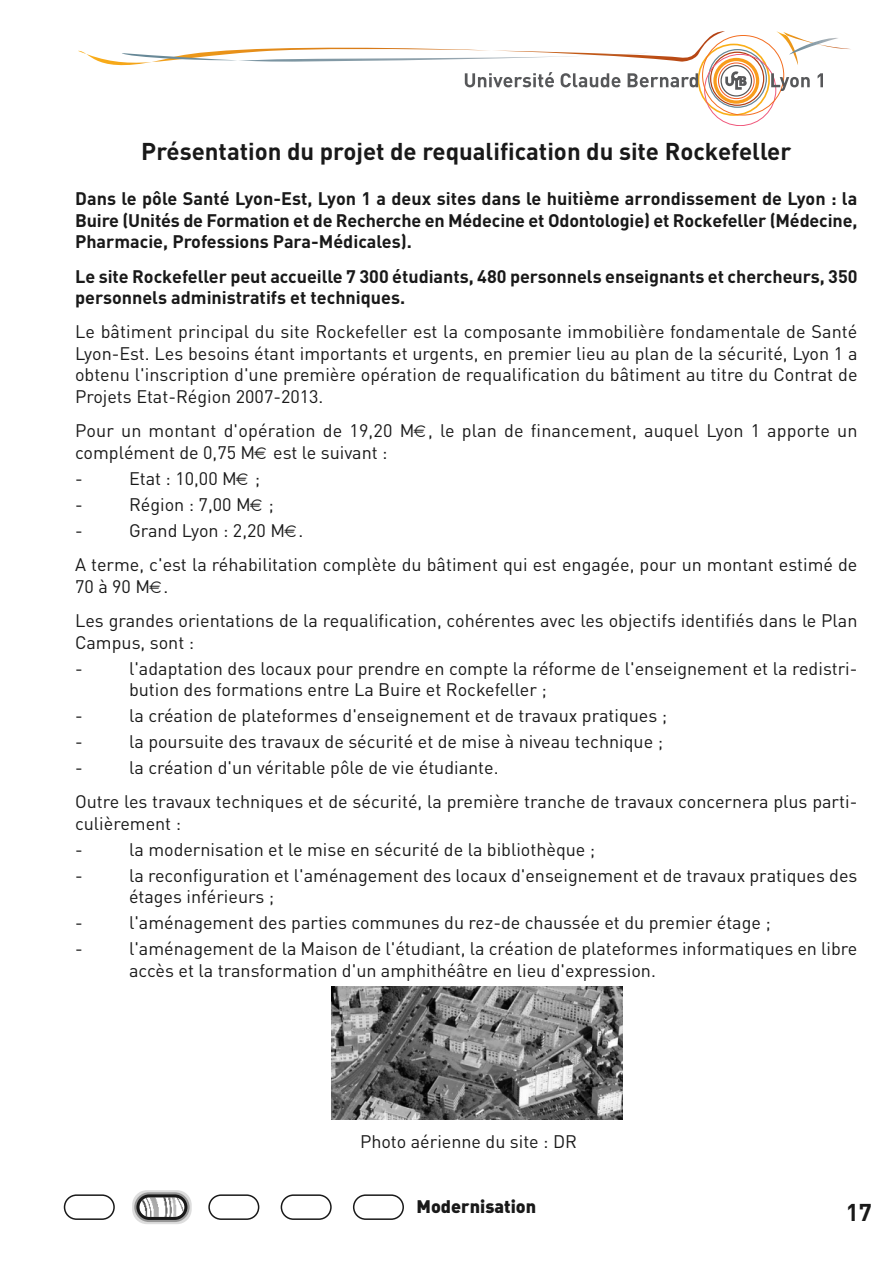
<style>
.page{position:relative;width:893px;height:1263px;background:#fff}
.page>*{position:absolute;margin:0;border:0;box-sizing:border-box;transform-origin:0 0}
.t1{font:700 24px "DIN";color:#191919}
.t2{font:18px/21.6px "DIN";color:#191919}
.t3{font:700 18px/21.6px "DIN";color:#191919;text-align:justify}
.t4{font:18px "DIN Black Alternate";color:#191919}
.s1{font-family:"Helvetica"}
</style>
<div class="page">
<div style="left:720px;top:65px;width:32px;height:32px;border:1px solid #57585a;border-radius:50%"></div>
<div style="left:718px;top:63px;width:36px;height:36px;border:1px solid #f15921;border-radius:50%"></div>
<div style="left:713px;top:58px;width:46px;height:46px;border:3px solid #f89c1c;border-radius:50%"></div>
<svg style="left:771px;top:73px;width:39px;height:18px"></svg>
<svg style="left:818px;top:73px;width:5px;height:14px"></svg>
<svg style="left:78px;top:31px;width:669px;height:59px"></svg>
<svg style="left:776px;top:31px;width:75px;height:34px"></svg>
<div style="left:132px;top:1190px;width:60px;height:34px;background:#ddd;border-radius:15px"></div>
<svg style="left:134px;top:1192px;width:56px;height:30px"></svg>
<svg style="left:136px;top:1194px;width:51px;height:26px"></svg>
<svg style="left:64px;top:1194px;width:51px;height:26px"></svg>
<svg style="left:208px;top:1194px;width:51px;height:26px"></svg>
<svg style="left:281px;top:1194px;width:51px;height:26px"></svg>
<svg style="left:353px;top:1194px;width:51px;height:26px"></svg>
<img style="left:332px;top:986px;width:290px;height:134px">
<h1 class="t1" style="left:141px;top:137px;width:651px">Présentation du projet de requalification du site Rockefeller</h1>
<p class="t3" style="left:75px;top:188px;width:784px">Dans le pôle Santé Lyon-Est, Lyon 1 a deux sites dans le huitième arrondissement de Lyon : la Buire (Unités de Formation et de Recherche en Médecine et Odontologie) et Rockefeller (Médecine, Pharmacie, Professions Para-Médicales).</p>
<p class="t3" style="left:75px;top:266px;width:784px">Le site Rockefeller peut accueille 7 300 étudiants, 480 personnels enseignants et chercheurs, 350 personnels administratifs et techniques.</p>
<p class="t2" style="left:75px;top:321px;width:784px;text-align:justify">Le bâtiment principal du site Rockefeller est la composante immobilière fondamentale de Santé Lyon-Est. Les besoins étant importants et urgents, en premier lieu au plan de la sécurité, Lyon 1 a obtenu l'inscription d'une première opération de requalification du bâtiment au titre du Contrat de Projets Etat-Région 2007-2013.</p>
<p class="t2" style="left:75px;top:420px;width:784px">Pour un montant d'opération de 19,20 M<span class="s1">€</span>, le plan de financement, auquel Lyon 1 apporte un complément de 0,75 M<span class="s1">€</span> est le suivant :</p>
<p class="t2" style="left:75px;top:468px;width:9px">-</p>
<p class="t2" style="left:129px;top:468px;width:133px">Etat : 10,00 M<span class="s1">€</span> ;</p>
<p class="t2" style="left:75px;top:494px;width:9px">-</p>
<p class="t2" style="left:129px;top:494px;width:146px">Région : 7,00 M<span class="s1">€</span> ;</p>
<p class="t2" style="left:75px;top:520px;width:9px">-</p>
<p class="t2" style="left:75px;top:513px;width:784px;line-height:34.5px;text-indent:54px">Grand Lyon : 2,20 M<span class="s1">€</span>.<br>A terme, c'est la réhabilitation complète du bâtiment qui est engagée, pour un montant estimé de</p>
<p class="t2" style="left:75px;top:569px;width:784px;line-height:34.5px">70 à 90 M<span class="s1">€</span>.<br>Les grandes orientations de la requalification, cohérentes avec les objectifs identifiés dans le Plan</p>
<p class="t2" style="left:75px;top:630px;width:121px;line-height:25.8px">Campus, sont : -</p>
<p class="t2" style="left:129px;top:658px;width:730px">l'adaptation des locaux pour prendre en compte la réforme de l'enseignement et la redistri&shy;bution des formations entre La Buire et Rockefeller ;</p>
<p class="t2" style="left:75px;top:705px;width:9px">-</p>
<p class="t2" style="left:129px;top:705px;width:540px">la création de plateformes d'enseignement et de travaux pratiques ;</p>
<p class="t2" style="left:75px;top:731px;width:9px">-</p>
<p class="t2" style="left:129px;top:731px;width:535px">la poursuite des travaux de sécurité et de mise à niveau technique ;</p>
<p class="t2" style="left:75px;top:757px;width:9px">-</p>
<p class="t2" style="left:75px;top:750px;width:784px;line-height:34.3px;text-indent:54px">la création d'un véritable pôle de vie étudiante.<br>Outre les travaux techniques et de sécurité, la première tranche de travaux concernera plus parti-</p>
<p class="t2" style="left:75px;top:811px;width:108px;line-height:25.8px">culièrement : -</p>
<p class="t2" style="left:129px;top:839px;width:468px">la modernisation et le mise en sécurité de la bibliothèque ;</p>
<p class="t2" style="left:75px;top:864px;width:9px">-</p>
<p class="t2" style="left:129px;top:864px;width:730px">la reconfiguration et l'aménagement des locaux d'enseignement et de travaux pratiques des étages inférieurs ;</p>
<p class="t2" style="left:75px;top:912px;width:9px">-</p>
<p class="t2" style="left:129px;top:912px;width:643px">l'aménagement des parties communes du rez-de chaussée et du premier étage ;</p>
<p class="t2" style="left:75px;top:938px;width:9px">-</p>
<p class="t2" style="left:129px;top:938px;width:730px">l'aménagement de la Maison de l'étudiant, la création de plateformes informatiques en libre accès et la transformation d'un amphithéâtre en lieu d'expression.</p>
<p class="t2" style="left:360px;top:1131px;width:218px">Photo aérienne du site : DR</p>
<p class="t4" style="left:417px;top:1195px;width:121px">Modernisation</p>
<h1 class="t1" style="left:846px;top:1199px;width:28px">17</h1>
</div>
